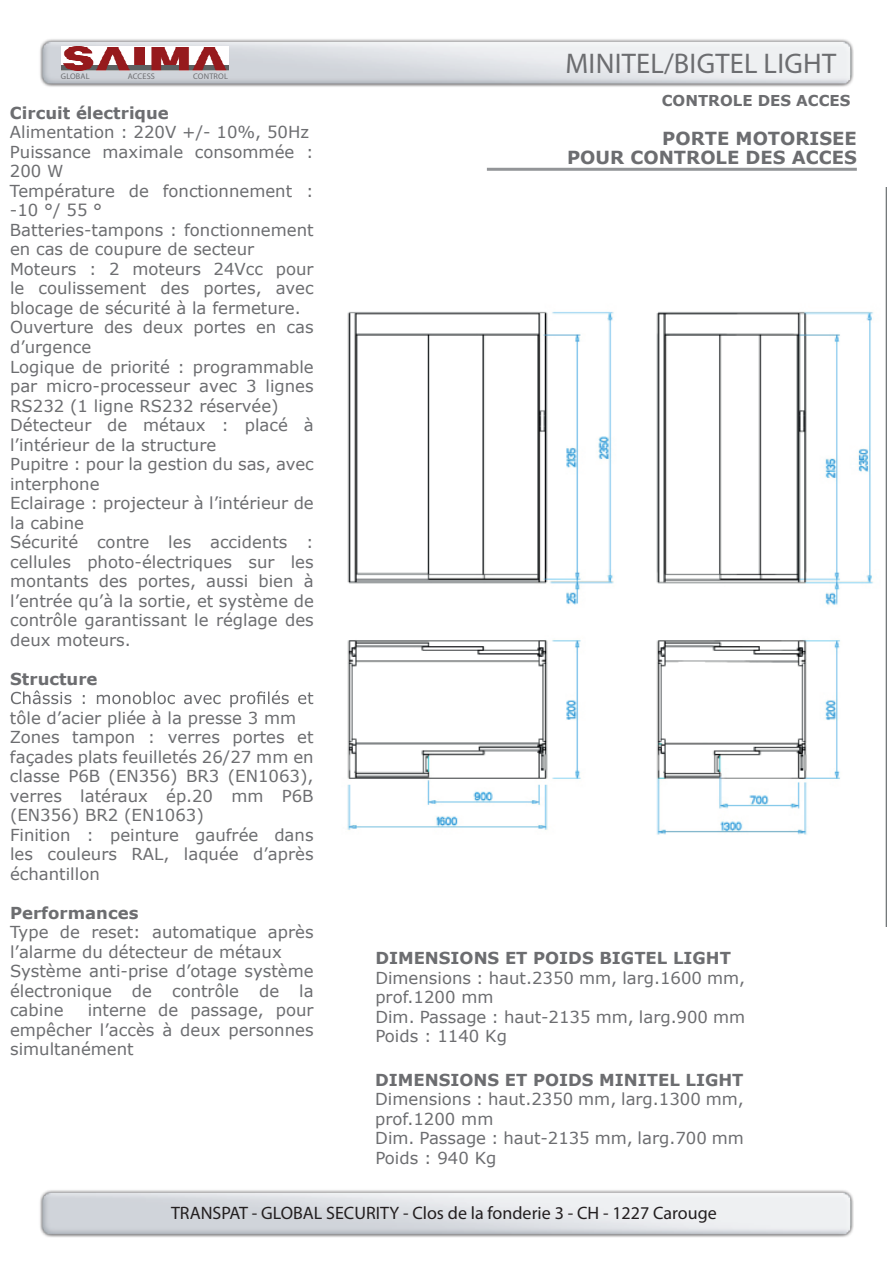
<style>
.page{position:relative;width:893px;height:1263px;background:#fff}
.page>*{position:absolute;margin:0;border:0;box-sizing:border-box;transform-origin:0 0}
.t1{font:28.5px "Myriad Pro";letter-spacing:.01em;color:#6c6d70}
.t2{font:18px "Myriad Pro";color:#231f20}
.t3{font:700 18px/19.5px "Verdana";color:#6c6d70;text-align:right}
.t4{font:16.5px/19.5px "Verdana";color:#6c6d70}
.t5{font:700 16.5px "Verdana";color:#6c6d70}
.t6{font:700 15px "Verdana";color:#6c6d70}
.t7{font:8.25px "Myriad Pro";letter-spacing:.02em;color:#6c6d70}
</style>
<div class="page">
<img style="left:40px;top:1190px;width:814px;height:47px">
<img style="left:40px;top:39px;width:814px;height:48px">
<img style="left:61px;top:46px;width:167px;height:25px">
<svg style="left:11px;top:690px;width:302px;height:17px"></svg>
<img style="left:347px;top:187px;width:540px;height:739px">
<hr style="left:487px;top:168px;width:370px;height:3px;background:#939598">
<p class="t7" style="left:61px;top:71px;width:30px">GLOBAL</p>
<p class="t7" style="left:128px;top:71px;width:29px">ACCESS</p>
<p class="t7" style="left:193px;top:71px;width:36px">CONTROL</p>
<p class="t5" style="left:10px;top:101px;width:160px">Circuit électrique</p>
<p class="t4" style="left:10px;top:122px;width:305px">Alimentation : 220V +/- 10%, 50Hz<br>Puissance maximale consommée :<br>200 W<br>Température de fonctionnement : -10 °/ 55 °<br>Batteries-tampons : fonctionnement en cas de coupure de secteur<br>Moteurs : 2 moteurs 24Vcc pour le coulissement des portes, avec blocage de sécurité à la fermeture.<br>Ouverture des deux portes en cas d’urgence<br>Logique de priorité : programmable par micro-processeur avec 3 lignes<br>RS232 (1 ligne RS232 réservée)<br>Détecteur de métaux : placé à l’intérieur de la structure<br>Pupitre : pour la gestion du sas, avec interphone<br>Eclairage : projecteur à l’intérieur de la cabine<br>Sécurité contre les accidents : cellules photo-électriques sur les montants des portes, aussi bien à l’entrée qu’à la sortie, et système de contrôle garantissant le réglage des deux moteurs.</p>
<p class="t5" style="left:10px;top:667px;width:89px">Structure</p>
<p class="t4" style="left:10px;top:707px;width:305px">tôle d’acier pliée à la presse 3 mm<br>Zones tampon : verres portes et façades plats feuilletés 26/27 mm en classe P6B (EN356) BR3 (EN1063), verres latéraux ép.20 mm P6B (EN356) BR2 (EN1063)<br>Finition : peinture gaufrée dans les couleurs RAL, laquée d’après échantillon</p>
<p class="t5" style="left:10px;top:901px;width:130px">Performances</p>
<p class="t4" style="left:10px;top:922px;width:305px">Type de reset: automatique après l’alarme du détecteur de métaux<br>Système anti-prise d’otage système électronique de contrôle de la cabine</p>
<p class="t4" style="left:10px;top:1000px;width:305px;text-align:justify;text-indent:78px">interne de passage, pour empêcher l’accès à deux personnes simultanément</p>
<h1 class="t1" style="left:565px;top:46px;width:272px">MINITEL/BIGTEL LIGHT</h1>
<p class="t6" style="left:662px;top:90px;width:190px">CONTROLE DES ACCES</p>
<p class="t3" style="left:567px;top:128px;width:291px">PORTE MOTORISEE<br>POUR CONTROLE DES ACCES</p>
<p class="t5" style="left:375px;top:947px;width:357px">DIMENSIONS ET POIDS BIGTEL LIGHT</p>
<p class="t4" style="left:375px;top:968px;width:371px">Dimensions : haut.2350 mm, larg.1600 mm, prof.1200 mm<br>Dim. Passage : haut-2135 mm, larg.900 mm<br>Poids : 1140 Kg</p>
<p class="t5" style="left:375px;top:1068px;width:370px">DIMENSIONS ET POIDS MINITEL LIGHT</p>
<p class="t4" style="left:375px;top:1089px;width:370px">Dimensions : haut.2350 mm, larg.1300 mm, prof.1200 mm<br>Dim. Passage : haut-2135 mm, larg.700 mm<br>Poids : 940 Kg</p>
<p class="t2" style="left:171px;top:1202px;width:547px">TRANSPAT - GLOBAL SECURITY - Clos de la fonderie 3 - CH - 1227 Carouge</p>
</div>
